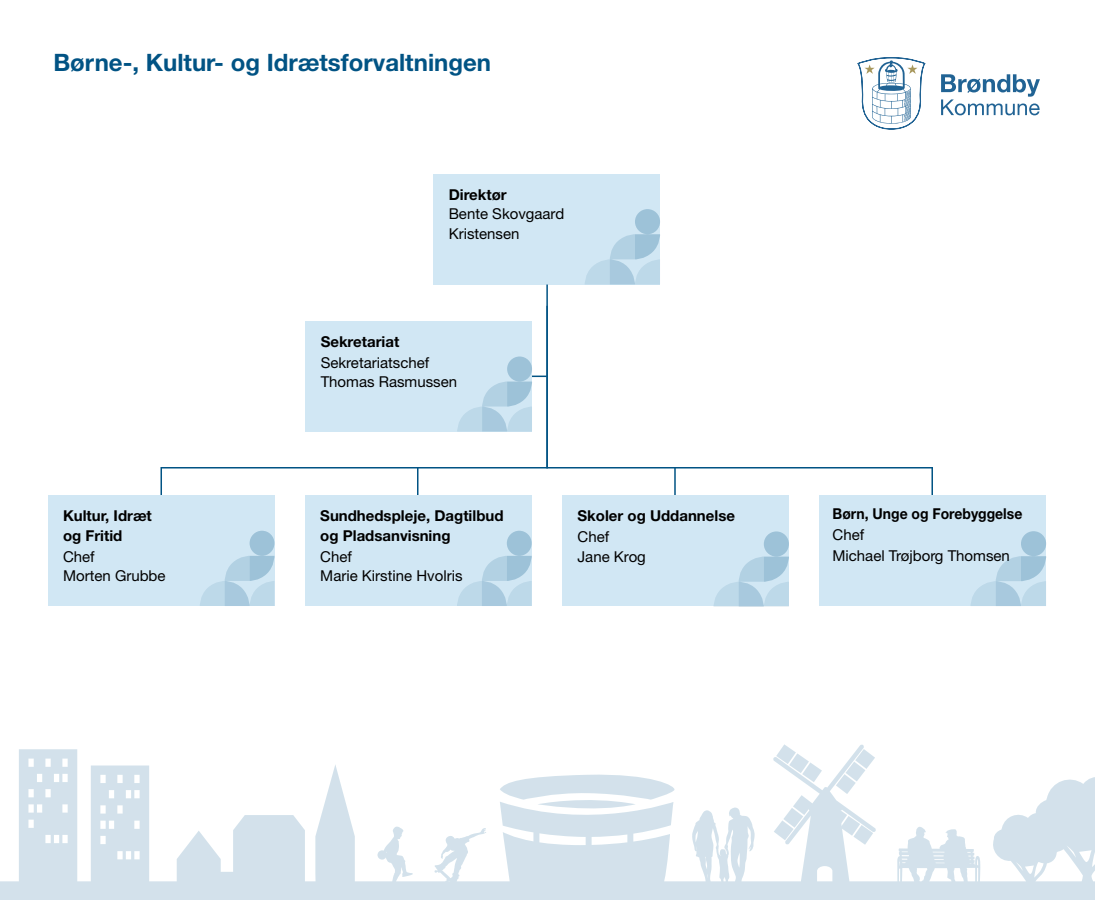
<style>
.page{position:relative;width:1095px;height:900px;background:#fff}
.page>*{position:absolute;margin:0;border:0;box-sizing:border-box;transform-origin:0 0}
.t1{font:700 24px "Helvetica Neue LT Std";color:#015384}
.t2{font:15px "Helvetica Neue LT Std";color:#000}
.t3{font:700 15px "Helvetica Neue LT Std";color:#000}
.t4{font:700 15px "Helvetica Neue LT Std";color:#000;scale:.93 1}
</style>
<div class="page">
<svg style="left:0;top:744px;width:1095px;height:156px"></svg>
<svg style="left:500px;top:773px;width:175px;height:41px"></svg>
<svg style="left:941px;top:74px;width:99px;height:41px"></svg>
<svg style="left:857px;top:57px;width:69px;height:73px"></svg>
<div style="left:434px;top:174px;width:226px;height:111px;background:#d1e7f4"></div>
<hr style="left:546px;top:285px;width:2px;height:182px;background:#015384">
<hr style="left:161px;top:467px;width:772px;height:2px;background:#015384">
<hr style="left:161px;top:467px;width:1px;height:78px;background:#015384">
<hr style="left:417px;top:468px;width:2px;height:79px;background:#015384">
<hr style="left:674px;top:468px;width:2px;height:69px;background:#015384">
<hr style="left:931px;top:468px;width:2px;height:73px;background:#015384">
<div style="left:48px;top:496px;width:226px;height:110px;background:#d1e7f4"></div>
<div style="left:305px;top:496px;width:227px;height:110px;background:#d1e7f4"></div>
<div style="left:563px;top:496px;width:226px;height:110px;background:#d1e7f4"></div>
<div style="left:820px;top:496px;width:226px;height:110px;background:#d1e7f4"></div>
<svg style="left:714px;top:556px;width:75px;height:51px"></svg>
<div style="left:764px;top:531px;width:25px;height:26px;background:#9dc2d8;border-radius:50%"></div>
<svg style="left:971px;top:556px;width:75px;height:50px"></svg>
<div style="left:1021px;top:531px;width:25px;height:25px;background:#9dc2d8;border-radius:50%"></div>
<svg style="left:200px;top:556px;width:75px;height:50px"></svg>
<div style="left:250px;top:531px;width:24px;height:25px;background:#9dc2d8;border-radius:50%"></div>
<svg style="left:457px;top:556px;width:75px;height:50px"></svg>
<div style="left:507px;top:531px;width:25px;height:25px;background:#9dc2d8;border-radius:50%"></div>
<div style="left:306px;top:321px;width:226px;height:111px;background:#d1e7f4"></div>
<svg style="left:457px;top:376px;width:90px;height:56px"></svg>
<div style="left:507px;top:357px;width:25px;height:25px;background:#9dc2d8;border-radius:50%"></div>
<svg style="left:585px;top:234px;width:75px;height:51px"></svg>
<div style="left:635px;top:209px;width:25px;height:25px;background:#9dc2d8;border-radius:50%"></div>
<p class="t1" style="left:53px;top:48px;width:439px">Børne-, Kultur- og Idrætsforvaltningen</p>
<p class="t3" style="left:449px;top:185px;width:60px">Direktør</p>
<p class="t2" style="left:449px;top:205px;width:117px">Bente Skovgaard</p>
<p class="t2" style="left:449px;top:224px;width:72px">Kristensen</p>
<p class="t3" style="left:321px;top:332px;width:80px">Sekretariat</p>
<p class="t2" style="left:321px;top:353px;width:110px">Sekretariatschef</p>
<p class="t2" style="left:321px;top:373px;width:138px">Thomas Rasmussen</p>
<p class="t3" style="left:63px;top:507px;width:90px">Kultur, Idræt</p>
<p class="t3" style="left:63px;top:526px;width:61px">og Fritid</p>
<p class="t2" style="left:63px;top:547px;width:33px">Chef</p>
<p class="t2" style="left:63px;top:567px;width:104px">Morten Grubbe</p>
<p class="t3" style="left:320px;top:507px;width:185px">Sundhedspleje, Dagtilbud</p>
<p class="t3" style="left:320px;top:526px;width:132px">og Pladsanvisning</p>
<p class="t2" style="left:320px;top:547px;width:33px">Chef</p>
<p class="t2" style="left:320px;top:567px;width:144px">Marie Kirstine Hvolris</p>
<p class="t3" style="left:578px;top:507px;width:159px">Skoler og Uddannelse</p>
<p class="t2" style="left:578px;top:528px;width:33px">Chef</p>
<p class="t2" style="left:578px;top:548px;width:70px">Jane Krog</p>
<p class="t4" style="left:833px;top:504px;width:206px">Børn, Unge og Forebyggelse</p>
<p class="t2" style="left:833px;top:526px;width:33px">Chef</p>
<p class="t2" style="left:833px;top:547px;width:179px">Michael Trøjborg Thomsen</p>
</div>
